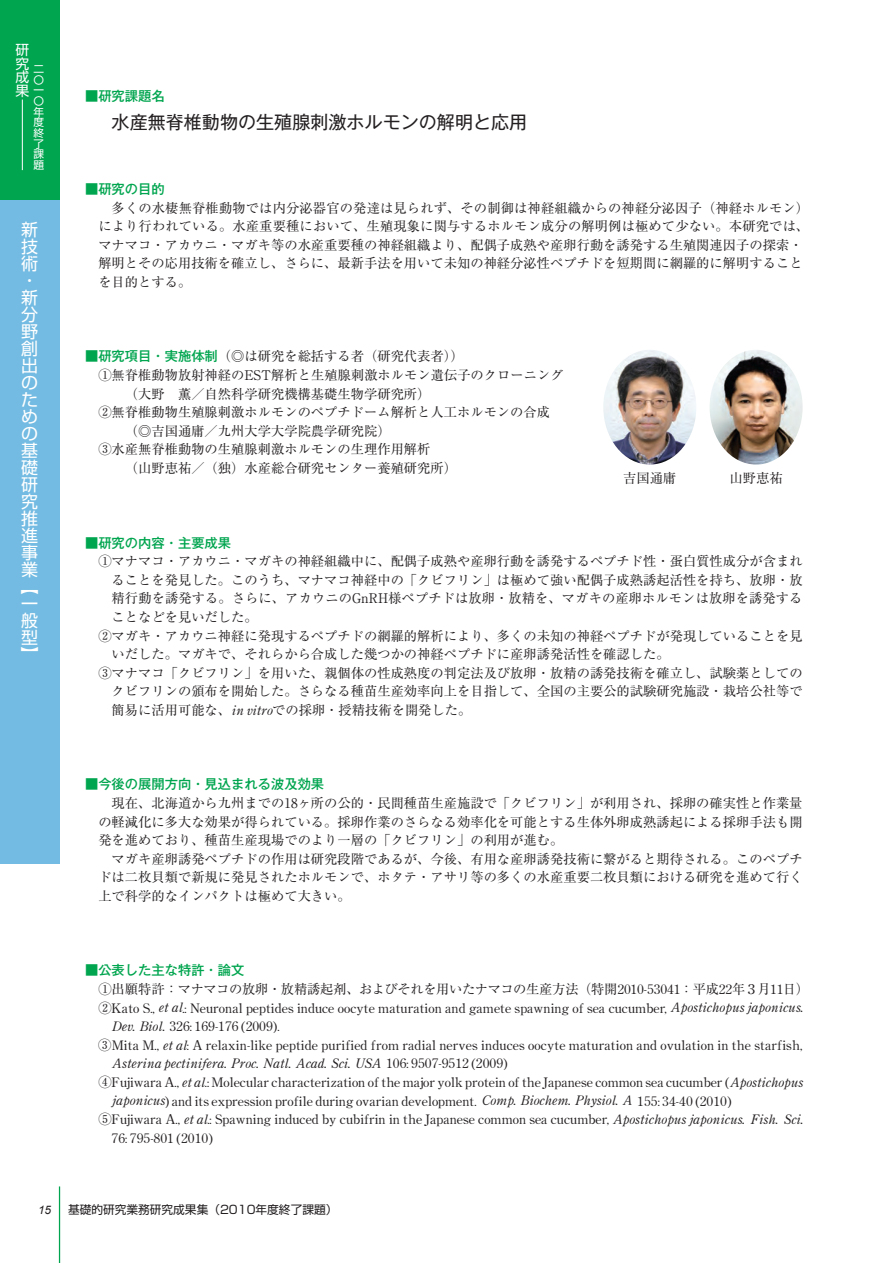
<style>
.page{position:relative;width:893px;height:1263px;background:#fff}
.page>*{position:absolute;margin:0;border:0;box-sizing:border-box;transform-origin:0 0}
.t1{font:18px "Gothic MB101 Pr 6 Regular 90 pv RKSJ H";color:#231f20}
.t2{font:16.95px/17px "Shin Go Pr 6 Regular 90 pv RKSJ V";color:#fff}
.t3{font:13.8px/13.8px "Shin Go Pr 6 Regular 90 pv RKSJ V";color:#fff;text-align:justify}
.t4{font:13.35px/18.6px "Ryumin Pr 6 Regular 90 pv RKSJ H";color:#231f20;text-align:justify}
.t5{font:300 13.35px "Century";color:#231f20}
.t6{font:13.35px "Ryumin Pr 6 Regular 90 pv RKSJ H";letter-spacing:-.025em;color:#231f20}
.t7{font:italic 300 13.35px "Century";color:#231f20}
.t8{font:13.35px "Gothic MB101 Pr 6 Medium 90 pv RKSJ H";color:#00a54f}
.t9{font:11.7px "Shin Go Pr 6 N Regular 90 pv RKSJ H";color:#231f20}
.t10{font:italic 11.7px "Arial";color:#231f20}
.t11{font:10.65px/10.6px "Shin Go Pr 6 Regular 90 pv RKSJ V";color:#fff;text-align:justify}
.s1{font-family:"Gothic MB101 Pr 6 Medium 90 pv RKSJ H";color:#00a54f}
.s2{font-family:"Century";font-weight:300;font-style:italic}
.s3{font-family:"Century";font-weight:300}
.s4{font-family:"Ryumin Pr 6 Regular 90 pv RKSJ H";font-weight:400}
.s5{font-style:italic}
.s6{font-style:normal}
</style>
<div class="page">
<div style="left:0;top:0;width:60px;height:200px;background:#00a54f"></div>
<hr style="left:22px;top:100px;width:1px;height:70px;background:#fff">
<div style="left:0;top:200px;width:60px;height:663px;background:#73bbe2"></div>
<hr style="left:59px;top:1186px;width:1px;height:77px;background:#00a54f">
<img style="left:710px;top:350px;width:93px;height:115px;border-radius:50%">
<img style="left:603px;top:350px;width:93px;height:115px;border-radius:50%">
<p class="t3" style="left:15px;top:44px;width:15px">研究成果</p>
<p class="t11" style="left:33px;top:65px;width:12px">二〇一〇年度終了課題</p>
<p class="t2" style="left:21px;top:224px;width:18px">新技術・新分野創出のための基礎研究推進事業【一般型】</p>
<p class="t8" style="left:85px;top:91px;width:81px">■研究課題名</p>
<h1 class="t1" style="left:112px;top:116px;width:417px">水産無脊椎動物の生殖腺刺激ホルモンの解明と応用</h1>
<p class="t8" style="left:85px;top:184px;width:81px">■研究の目的</p>
<p class="t4" style="left:98px;top:200px;width:712px;text-align:left;text-indent:13px">多くの水棲無脊椎動物では内分泌器官の発達は見られず、その制御は神経組織からの神経分泌因子（神経ホルモン）により行われている。水産重要種において、生殖現象に関与するホルモン成分の解明例は極めて少ない。本研究では、マナマコ・アカウニ・マガキ等の水産重要種の神経組織より、配偶子成熟や産卵行動を誘発する生殖関連因子の探索・解明とその応用技術を確立し、さらに、最新手法を用いて未知の神経分泌性ペプチドを短期間に網羅的に解明することを目的とする。</p>
<p class="t4" style="left:85px;top:349px;width:380px"><span class="s1">■研究項目・実施体制</span>（◎は研究を総括する者（研究代表者））</p>
<p class="t4" style="left:98px;top:368px;width:467px">①無脊椎動物放射神経のEST解析と生殖腺刺激ホルモン遺伝子のクローニング</p>
<p class="t4" style="left:125px;top:386px;width:307px">（大野　薫／自然科学研究機構基礎生物学研究所）</p>
<p class="t4" style="left:98px;top:405px;width:453px">②無脊椎動物生殖腺刺激ホルモンのペプチドーム解析と人工ホルモンの合成</p>
<p class="t4" style="left:125px;top:423px;width:267px">（◎吉国通庸／九州大学大学院農学研究院）</p>
<p class="t4" style="left:98px;top:442px;width:334px">③水産無脊椎動物の生殖腺刺激ホルモンの生理作用解析</p>
<p class="t4" style="left:125px;top:461px;width:334px">（山野恵祐／（独）水産総合研究センター養殖研究所）</p>
<p class="t4" style="left:623px;top:470px;width:55px">吉国通庸</p>
<p class="t4" style="left:729px;top:470px;width:55px">山野恵祐</p>
<p class="t8" style="left:85px;top:537px;width:148px">■研究の内容・主要成果</p>
<p class="t4" style="left:98px;top:554px;width:706px">①マナマコ・アカウニ・マガキの神経組織中に、配偶子成熟や産卵行動を誘発するペプチド性・蛋白質性成分が含まれ</p>
<p class="t4" style="left:112px;top:572px;width:692px">ることを発見した。このうち、マナマコ神経中の「クビフリン」は極めて強い配偶子成熟誘起活性を持ち、放卵・放</p>
<p class="t4" style="left:112px;top:591px;width:692px">精行動を誘発する。さらに、アカウニのGnRH様ペプチドは放卵・放精を、マガキの産卵ホルモンは放卵を誘発する</p>
<p class="t4" style="left:112px;top:609px;width:148px">ことなどを見いだした。</p>
<p class="t4" style="left:98px;top:628px;width:706px">②マガキ・アカウニ神経に発現するペプチドの網羅的解析により、多くの未知の神経ペプチドが発現していることを見</p>
<p class="t4" style="left:112px;top:647px;width:560px">いだした。マガキで、それらから合成した幾つかの神経ペプチドに産卵誘発活性を確認した。</p>
<p class="t4" style="left:98px;top:665px;width:706px">③マナマコ「クビフリン」を用いた、親個体の性成熟度の判定法及び放卵・放精の誘発技術を確立し、試験薬としての</p>
<p class="t4" style="left:112px;top:684px;width:692px">クビフリンの頒布を開始した。さらなる種苗生産効率向上を目指して、全国の主要公的試験研究施設・栽培公社等で</p>
<p class="t4" style="left:112px;top:702px;width:361px">簡易に活用可能な、<span class="s2">in vitro</span>での採卵・授精技術を開発した。</p>
<p class="t8" style="left:85px;top:779px;width:241px">■今後の展開方向・見込まれる波及効果</p>
<p class="t4" style="left:98px;top:795px;width:706px;text-indent:13px">現在、北海道から九州までの18ヶ所の公的・民間種苗生産施設で「クビフリン」が利用され、採卵の確実性と作業量の軽減化に多大な効果が得られている。採卵作業のさらなる効率化を可能とする生体外卵成熟誘起による採卵手法も開発を進めており、種苗生産現場でのより一層の「クビフリン」の利用が進む。</p>
<p class="t4" style="left:98px;top:851px;width:706px;text-indent:13px">マガキ産卵誘発ペプチドの作用は研究段階であるが、今後、有用な産卵誘発技術に繋がると期待される。このペプチドは二枚貝類で新規に発見されたホルモンで、ホタテ・アサリ等の多くの水産重要二枚貝類における研究を進めて行く上で科学的なインパクトは極めて大きい。</p>
<p class="t8" style="left:85px;top:965px;width:161px">■公表した主な特許・論文</p>
<p class="t6" style="left:98px;top:984px;width:712px">①出願特許：マナマコの放卵・放精誘起剤、およびそれを用いたナマコの生産方法（特開<span class="s3">2010-53041</span>：平成<span class="s3">22</span>年３月<span class="s3">11</span>日）</p>
<p class="t5" style="left:98px;top:1003px;width:706px"><span class="s4">②</span>Kato S., <span class="s5">et al</span>.: Neuronal peptides induce oocyte maturation and gamete spawning of sea cucumber, <span class="s5">Apostichopus japonicus.</span></p>
<p class="t5" style="left:112px;top:1021px;width:169px"><span class="s5">Dev. Biol.</span> 326: 169-176 (2009).</p>
<p class="t5" style="left:98px;top:1040px;width:706px"><span class="s4">③</span>Mita M., <span class="s5">et al</span>: A relaxin-like peptide purified from radial nerves induces oocyte maturation and ovulation in the starfish,</p>
<p class="t7" style="left:112px;top:1059px;width:398px">Asterina pectinifera. Proc. Natl. Acad. Sci. USA <span class="s6">106: 9507-9512 (2009)</span></p>
<p class="t5" style="left:98px;top:1077px;width:706px"><span class="s4">④</span>Fujiwara A., <span class="s5">et al</span>.: Molecular characterization of the major yolk protein of the Japanese common sea cucumber (<span class="s5">Apostichopus</span></p>
<p class="t5" style="left:112px;top:1096px;width:621px"><span class="s5">japonicus</span>) and its expression profile during ovarian development. <span class="s5">Comp. Biochem. Physiol. A</span> 155: 34-40 (2010)</p>
<p class="t5" style="left:98px;top:1114px;width:706px"><span class="s4">⑤</span>Fujiwara A., <span class="s5">et al</span>.: Spawning induced by cubifrin in the Japanese common sea cucumber, <span class="s5">Apostichopus japonicus. Fish. Sci.</span></p>
<p class="t5" style="left:112px;top:1133px;width:103px">76: 795-801 (2010)</p>
<p class="t10" style="left:38px;top:1203px;width:15px">15</p>
<p class="t9" style="left:68px;top:1205px;width:271px">基礎的研究業務研究成果集（2010年度終了課題）</p>
</div>
